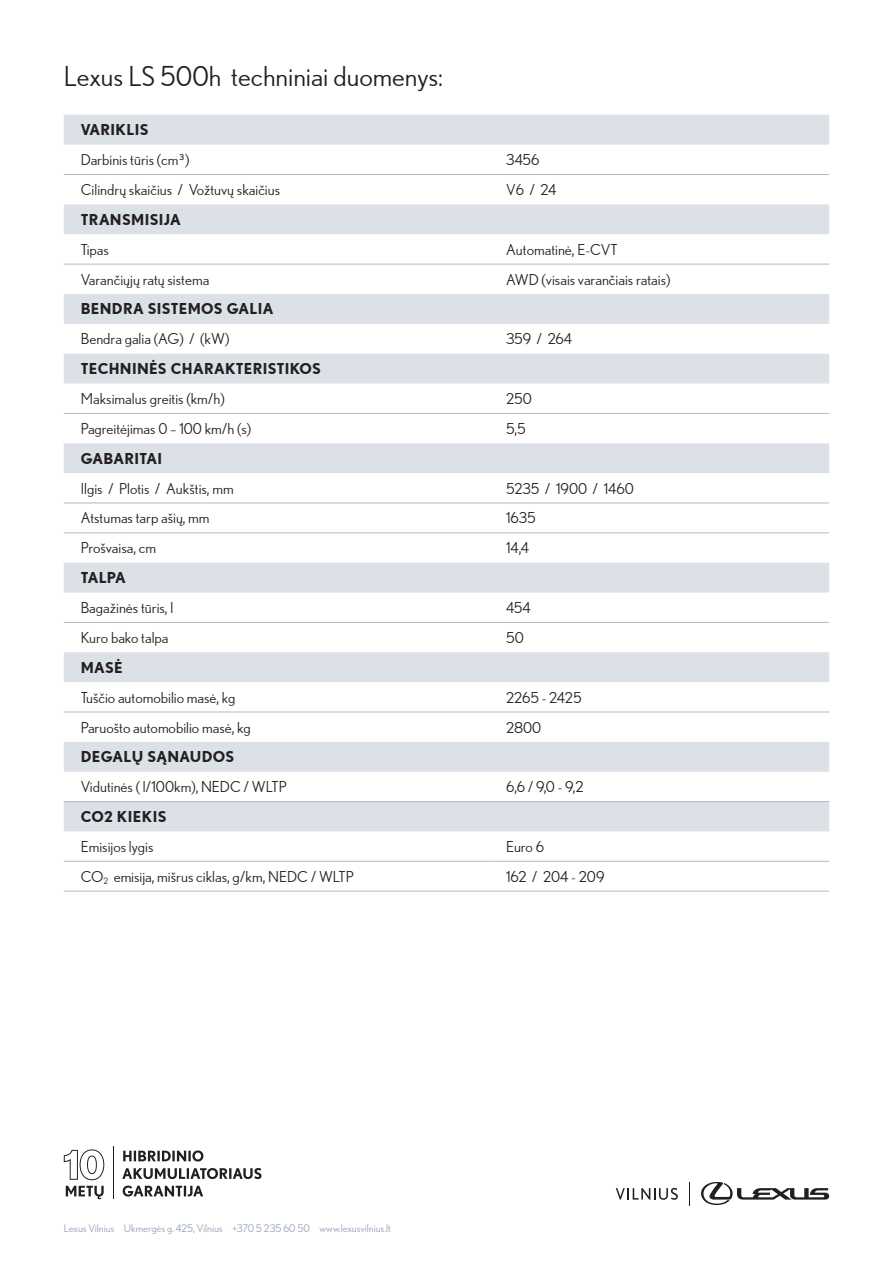
<style>
.page{position:relative;width:893px;height:1263px;background:#fff}
.page>*{position:absolute;margin:0;border:0;box-sizing:border-box;transform-origin:0 0}
.t1{font:27.3px "Lexus";color:#231f20}
.Titulinio-eilutė-Left{font:15px "Lexus";color:#231f20}
.Titulinio-Header-Left{font:700 15px "Lexus";letter-spacing:.02em;color:#231f20}
.t2{font:10.5px "Lexus";color:#95a3b4}
</style>
<div class="page">
<svg style="left:64px;top:1149px;width:197px;height:50px"></svg>
<hr style="left:113px;top:1146px;width:1px;height:53px;background:#231f20">
<svg style="left:689px;top:1182px;width:1px;height:23px"></svg>
<svg style="left:701px;top:1182px;width:129px;height:23px"></svg>
<svg style="left:616px;top:1188px;width:62px;height:12px"></svg>
<svg style="left:64px;top:115px;width:765px;height:716px"></svg>
<hr style="left:64px;top:174px;width:425px;height:1px;background:#b0bac8">
<hr style="left:489px;top:174px;width:340px;height:1px;background:#b0bac8">
<hr style="left:489px;top:413px;width:340px;height:1px;background:#b0bac8">
<hr style="left:489px;top:861px;width:340px;height:1px;background:#b0bac8">
<hr style="left:64px;top:264px;width:425px;height:1px;background:#b0bac8">
<hr style="left:489px;top:264px;width:340px;height:1px;background:#b0bac8">
<hr style="left:64px;top:413px;width:425px;height:1px;background:#b0bac8">
<hr style="left:64px;top:861px;width:425px;height:1px;background:#b0bac8">
<hr style="left:64px;top:622px;width:425px;height:1px;background:#b0bac8">
<hr style="left:489px;top:622px;width:340px;height:1px;background:#b0bac8">
<hr style="left:64px;top:712px;width:425px;height:1px;background:#b0bac8">
<hr style="left:489px;top:712px;width:340px;height:1px;background:#b0bac8">
<hr style="left:64px;top:503px;width:425px;height:1px;background:#b0bac8">
<hr style="left:489px;top:503px;width:340px;height:1px;background:#b0bac8">
<hr style="left:64px;top:801px;width:425px;height:1px;background:#b0bac8">
<hr style="left:489px;top:801px;width:340px;height:1px;background:#b0bac8">
<hr style="left:64px;top:533px;width:425px;height:1px;background:#b0bac8">
<hr style="left:489px;top:533px;width:340px;height:1px;background:#b0bac8">
<hr style="left:64px;top:891px;width:425px;height:1px;background:#b0bac8">
<hr style="left:489px;top:891px;width:340px;height:1px;background:#b0bac8">
<p class="t1" style="left:64px;top:59px;width:381px">Lexus LS 500h techniniai duomenys:</p>
<p class="Titulinio-Header-Left" style="left:81px;top:120px;width:69px">VARIKLIS</p>
<p class="Titulinio-eilutė-Left" style="left:81px;top:151px;width:110px">Darbinis tūris (cm³)</p>
<p class="Titulinio-eilutė-Left" style="left:506px;top:151px;width:35px">3456</p>
<p class="Titulinio-eilutė-Left" style="left:81px;top:181px;width:201px">Cilindrų skaičius / Vožtuvų skaičius</p>
<p class="Titulinio-eilutė-Left" style="left:506px;top:181px;width:52px">V6 / 24</p>
<p class="Titulinio-Header-Left" style="left:81px;top:210px;width:101px">TRANSMISIJA</p>
<p class="Titulinio-eilutė-Left" style="left:81px;top:240px;width:30px">Tipas</p>
<p class="Titulinio-eilutė-Left" style="left:506px;top:240px;width:113px">Automatinė, E-CVT</p>
<p class="Titulinio-eilutė-Left" style="left:81px;top:270px;width:130px">Varančiųjų ratų sistema</p>
<p class="Titulinio-eilutė-Left" style="left:506px;top:270px;width:166px">AWD (visais varančiais ratais)</p>
<p class="Titulinio-Header-Left" style="left:81px;top:299px;width:194px">BENDRA SISTEMOS GALIA</p>
<p class="Titulinio-eilutė-Left" style="left:81px;top:330px;width:150px">Bendra galia (AG) / (kW)</p>
<p class="Titulinio-eilutė-Left" style="left:506px;top:330px;width:68px">359 / 264</p>
<p class="Titulinio-Header-Left" style="left:81px;top:359px;width:242px">TECHNINĖS CHARAKTERISTIKOS</p>
<p class="Titulinio-eilutė-Left" style="left:81px;top:390px;width:146px">Maksimalus greitis (km/h)</p>
<p class="Titulinio-eilutė-Left" style="left:506px;top:390px;width:27px">250</p>
<p class="Titulinio-eilutė-Left" style="left:81px;top:419px;width:172px">Pagreitėjimas 0 – 100 km/h (s)</p>
<p class="Titulinio-eilutė-Left" style="left:506px;top:419px;width:21px">5,5</p>
<p class="Titulinio-Header-Left" style="left:81px;top:448px;width:83px">GABARITAI</p>
<p class="Titulinio-eilutė-Left" style="left:81px;top:479px;width:154px">Ilgis / Plotis / Aukštis, mm</p>
<p class="Titulinio-eilutė-Left" style="left:506px;top:479px;width:129px">5235 / 1900 / 1460</p>
<p class="Titulinio-eilutė-Left" style="left:81px;top:509px;width:130px">Atstumas tarp ašių, mm</p>
<p class="Titulinio-eilutė-Left" style="left:506px;top:509px;width:31px">1635</p>
<p class="Titulinio-eilutė-Left" style="left:81px;top:539px;width:77px">Prošvaisa, cm</p>
<p class="Titulinio-eilutė-Left" style="left:506px;top:539px;width:25px">14,4</p>
<p class="Titulinio-Header-Left" style="left:81px;top:568px;width:47px">TALPA</p>
<p class="Titulinio-eilutė-Left" style="left:81px;top:599px;width:94px">Bagažinės tūris, l</p>
<p class="Titulinio-eilutė-Left" style="left:506px;top:599px;width:26px">454</p>
<p class="Titulinio-eilutė-Left" style="left:81px;top:628px;width:89px">Kuro bako talpa</p>
<p class="Titulinio-eilutė-Left" style="left:506px;top:628px;width:19px">50</p>
<p class="Titulinio-Header-Left" style="left:81px;top:657px;width:44px">MASĖ</p>
<p class="Titulinio-eilutė-Left" style="left:81px;top:688px;width:156px">Tuščio automobilio masė, kg</p>
<p class="Titulinio-eilutė-Left" style="left:506px;top:688px;width:77px">2265 - 2425</p>
<p class="Titulinio-eilutė-Left" style="left:81px;top:718px;width:171px">Paruošto automobilio masė, kg</p>
<p class="Titulinio-eilutė-Left" style="left:506px;top:718px;width:37px">2800</p>
<p class="Titulinio-Header-Left" style="left:81px;top:747px;width:155px">DEGALŲ SĄNAUDOS</p>
<p class="Titulinio-eilutė-Left" style="left:81px;top:778px;width:208px">Vidutinės ( l/100km), NEDC / WLTP</p>
<p class="Titulinio-eilutė-Left" style="left:506px;top:778px;width:79px">6,6 / 9,0 - 9,2</p>
<p class="Titulinio-Header-Left" style="left:81px;top:807px;width:87px">CO2 KIEKIS</p>
<p class="Titulinio-eilutė-Left" style="left:81px;top:837px;width:74px">Emisijos lygis</p>
<p class="Titulinio-eilutė-Left" style="left:506px;top:837px;width:40px">Euro 6</p>
<p class="Titulinio-eilutė-Left" style="left:81px;top:867px;width:275px">CO<sub>2</sub> emisija, mišrus ciklas, g/km, NEDC / WLTP</p>
<p class="Titulinio-eilutė-Left" style="left:506px;top:867px;width:100px">162 / 204 - 209</p>
<p class="t2" style="left:64px;top:1222px;width:329px">Lexus Vilnius Ukmergės g. 425, Vilnius +370 5 235 60 50 www.lexusvilnius.lt</p>
</div>
